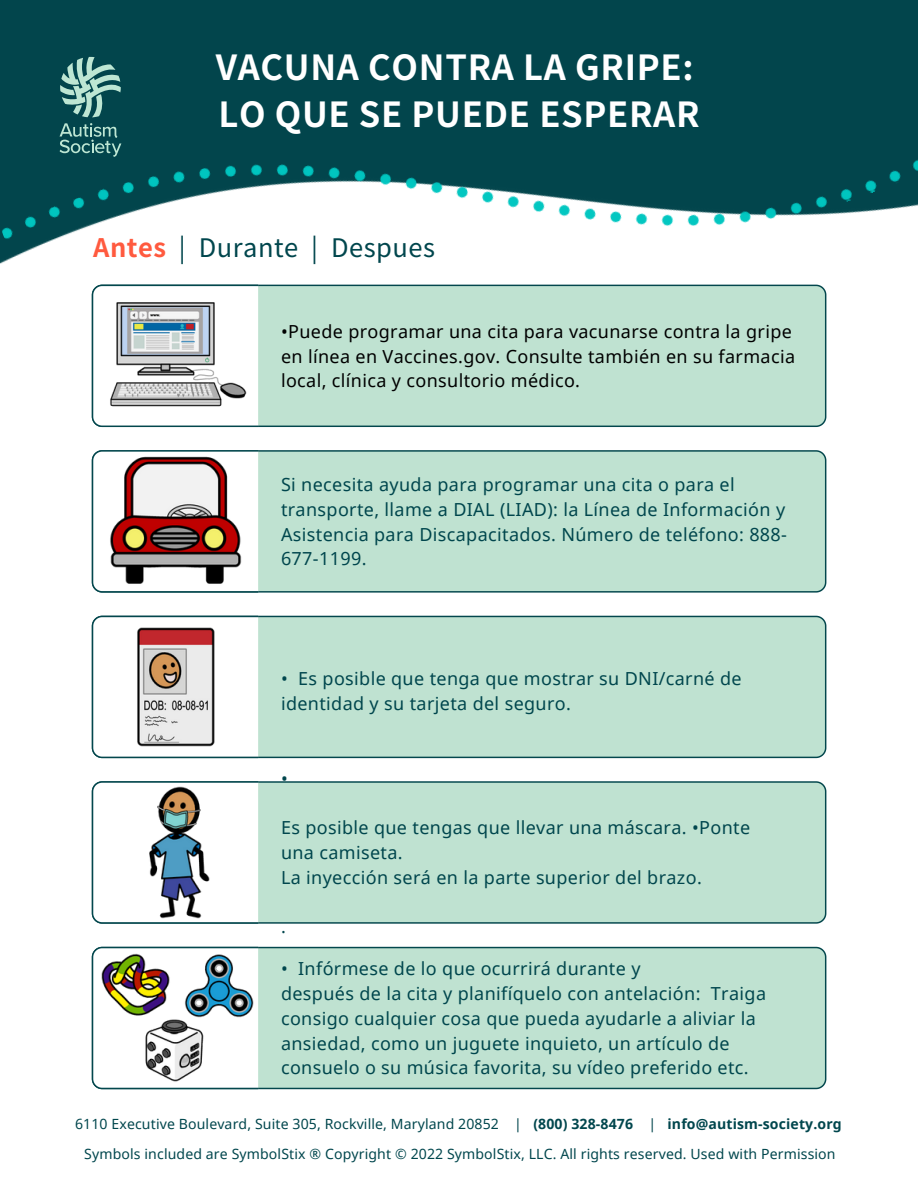
<style>
.page{position:relative;width:918px;height:1188px;background:#fff}
.page>*{position:absolute;margin:0;border:0;box-sizing:border-box;transform-origin:0 0}
.t1{font:700 34.5px "Noto Sans JP";letter-spacing:.02em;color:#fff}
.t2{font:25.5px "Noto Sans JP";letter-spacing:.02em;color:#00464d}
.t3{font:700 25.5px "Noto Sans JP";letter-spacing:.02em;color:#ff5a3f}
.t4{font:18px/24.8px "Noto Sans";letter-spacing:.02em;color:#00464d}
.t5{font:18px/24.8px "Noto Sans";letter-spacing:.02em;color:#000}
.t6{font:14.1px "Noto Sans";letter-spacing:.01em;color:#00464d}
.s1{font-weight:700}
</style>
<div class="page">
<img style="left:0;top:0;width:918px;height:477px">
<div style="left:260px;top:284px;width:566px;height:143px;background:#bfe2d1"></div>
<svg style="left:92px;top:284px;width:168px;height:143px"></svg>
<div style="left:260px;top:450px;width:566px;height:143px;background:#bfe2d1"></div>
<svg style="left:92px;top:450px;width:168px;height:143px"></svg>
<div style="left:260px;top:615px;width:566px;height:143px;background:#bfe2d1"></div>
<svg style="left:92px;top:615px;width:168px;height:143px"></svg>
<div style="left:260px;top:781px;width:566px;height:143px;background:#bfe2d1"></div>
<svg style="left:92px;top:781px;width:168px;height:143px"></svg>
<div style="left:260px;top:947px;width:566px;height:142px;background:#bfe2d1"></div>
<svg style="left:92px;top:947px;width:168px;height:142px"></svg>
<img style="left:102px;top:953px;width:152px;height:130px">
<img style="left:109px;top:296px;width:137px;height:117px">
<img style="left:97px;top:455px;width:157px;height:133px">
<img style="left:105px;top:627px;width:140px;height:120px">
<img style="left:100px;top:786px;width:155px;height:132px">
<p class="t1" style="left:216px;top:40px;width:479px">VACUNA CONTRA LA GRIPE:</p>
<p class="t1" style="left:218px;top:87px;width:483px">LO QUE SE PUEDE ESPERAR</p>
<p class="t3" style="left:93px;top:228px;width:74px">Antes</p>
<p class="t2" style="left:179px;top:228px;width:258px">| Durante | Despues</p>
<p class="t5" style="left:281px;top:318px;width:516px">•Puede programar una cita para vacunarse contra la gripe en línea en Vaccines.gov. Consulte también en su farmacia local, clínica y consultorio médico.</p>
<p class="t4" style="left:281px;top:472px;width:508px">Si necesita ayuda para programar una cita o para el transporte, llame a DIAL (LIAD): la Línea de Información y Asistencia para Discapacitados. Número de teléfono: 888- 677-1199.</p>
<p class="t4" style="left:281px;top:666px;width:462px">• Es posible que tenga que mostrar su DNI/carné de identidad y su tarjeta del seguro.</p>
<p class="t4" style="left:281px;top:766px;width:8px">•</p>
<p class="t4" style="left:281px;top:815px;width:471px">Es posible que tengas que llevar una máscara. •Ponte una camiseta.</p>
<p class="t4" style="left:281px;top:865px;width:422px">La inyección será en la parte superior del brazo.</p>
<p class="t4" style="left:281px;top:914px;width:6px">.</p>
<p class="t4" style="left:281px;top:956px;width:361px">• Infórmese de lo que ocurrirá durante y</p>
<p class="t4" style="left:281px;top:981px;width:487px">después de la cita y planifíquelo con antelación: Traiga consigo cualquier cosa que pueda ayudarle a aliviar la ansiedad, como un juguete inquieto, un artículo de consuelo o su música favorita, su vídeo preferido etc.</p>
<p class="t6" style="left:75px;top:1114px;width:768px">6110 Executive Boulevard, Suite 305, Rockville, Maryland 20852 | <span class="s1">(800) 328-8476</span> | <span class="s1">info@autism-society.org</span></p>
<p class="t6" style="left:84px;top:1144px;width:753px">Symbols included are SymbolStix ® Copyright © 2022 SymbolStix, LLC. All rights reserved. Used with Permission</p>
</div>
